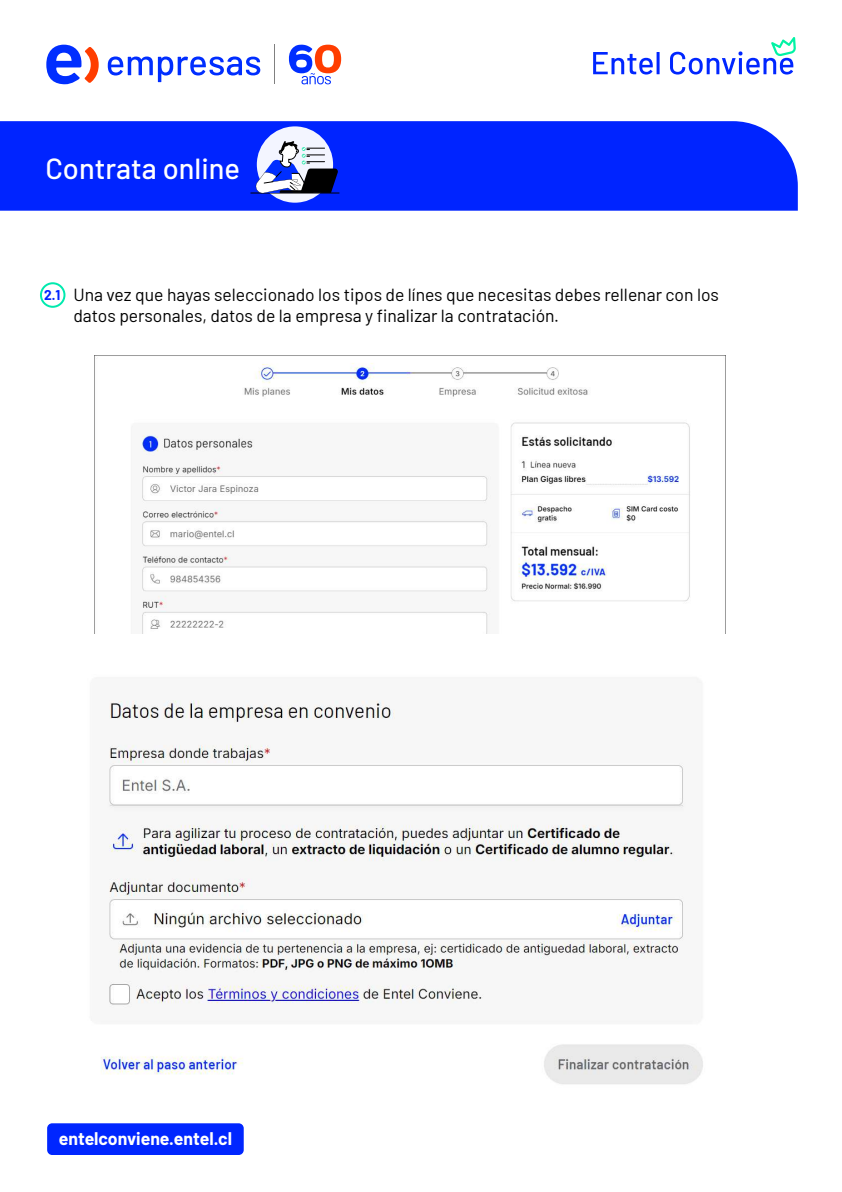
<style>
.page{position:relative;width:842px;height:1192px;background:#fff}
.page>*{position:absolute;margin:0;border:0;box-sizing:border-box;transform-origin:0 0}
.t1{font:500 29px "Barlow";color:#fff}
.t2{font:700 17.85px "Barlow";color:#fff}
.t3{font:17.5px/21px "Barlow";color:#000}
.t4{font:700 13.8px "Barlow";color:#0024ff}
</style>
<div class="page">
<svg style="left:593px;top:52px;width:60px;height:23px"></svg>
<hr style="left:657px;top:52px;width:3px;height:22px;background:#0026ff">
<svg style="left:670px;top:37px;width:126px;height:38px"></svg>
<svg style="left:46px;top:45px;width:53px;height:39px"></svg>
<hr style="left:274px;top:45px;width:1px;height:39px;background:#808080">
<svg style="left:108px;top:56px;width:152px;height:26px"></svg>
<svg style="left:288px;top:45px;width:53px;height:39px"></svg>
<div style="left:0;top:121px;width:798px;height:90px;background:#0024ff"></div>
<div style="left:47px;top:1123px;width:197px;height:32px;background:#0026ff;border-radius:5px"></div>
<div style="left:257px;top:126px;width:76px;height:77px;background:#f3f5ff;border-radius:50%"></div>
<hr style="left:251px;top:193px;width:88px;height:1px;background:#000">
<svg style="left:254px;top:141px;width:84px;height:52px"></svg>
<div style="left:40px;top:282px;width:25px;height:26px;border:2px solid #00eaae;border-radius:50%"></div>
<img style="left:101px;top:679px;width:602px;height:405px">
<img style="left:94px;top:356px;width:596px;height:278px">
<h1 class="t1" style="left:45px;top:147px;width:196px">Contrata online</h1>
<p class="t4" style="left:44px;top:284px;width:18px">2.1</p>
<p class="t3" style="left:73px;top:283px;width:647px">Una vez que hayas seleccionado los tipos de línes que necesitas debes rellenar con los datos personales, datos de la empresa y finalizar la contratación.</p>
<p class="t2" style="left:59px;top:1125px;width:175px">entelconviene.entel.cl</p>
</div>
